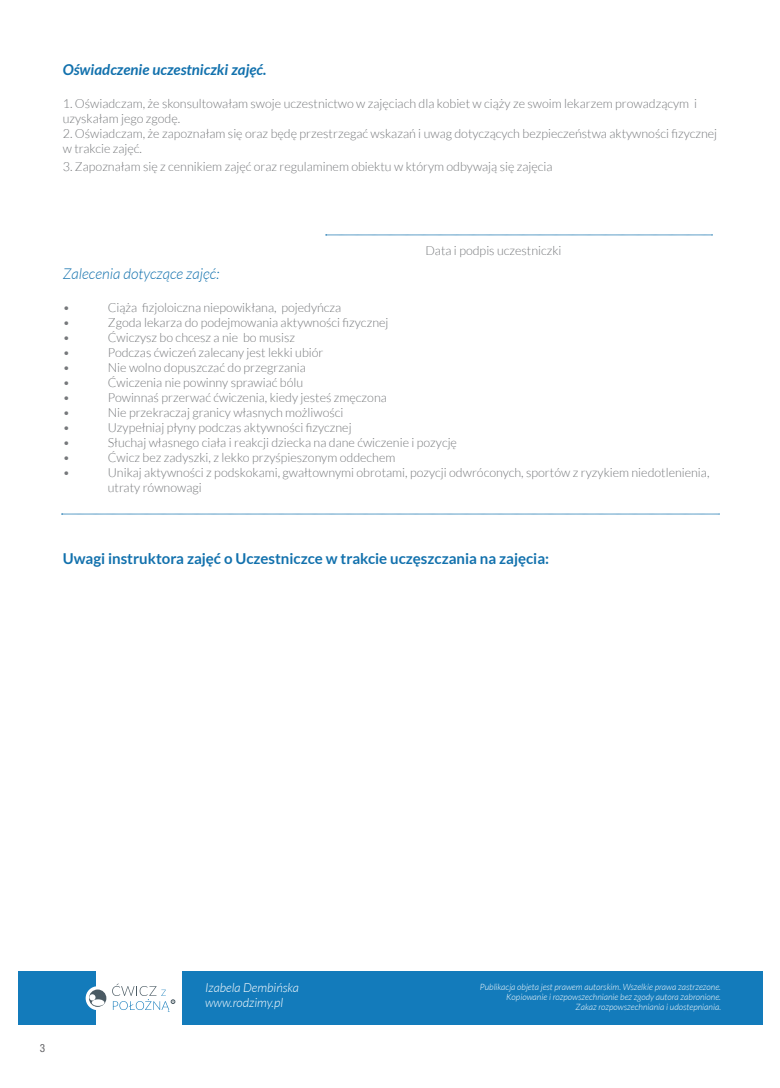
<style>
.page{position:relative;width:780px;height:1088px;background:#fff}
.page>*{position:absolute;margin:0;border:0;box-sizing:border-box;transform-origin:0 0}
.t1{font:700 15px "Lato";color:#1271ad}
.t2{font:italic 700 15px "Lato";color:#1271ad}
.t3{font:italic 300 15px "Lato";color:#1271ad}
.t4{font:300 12.5px/15px "Lato";color:#76787b}
.t5{font:italic 300 12.5px/15px "Lato";color:#fff}
.t6{font:condensed 11.25px "Helvetica Neue LT Pro";color:#636366}
.t7{font:italic 300 8.75px/10px "Lato";color:#fff;text-align:right}
</style>
<div class="page">
<div style="left:19px;top:971px;width:77px;height:54px;background:#137bbb"></div>
<div style="left:182px;top:971px;width:581px;height:54px;background:#137bbb"></div>
<div style="left:86px;top:986px;width:24px;height:24px;background:#fff;border-radius:50%"></div>
<svg style="left:89px;top:989px;width:17px;height:18px"></svg>
<svg style="left:89px;top:994px;width:6px;height:6px"></svg>
<div style="left:92px;top:999px;width:12px;height:7px;background:#fff;border-radius:50%"></div>
<svg style="left:112px;top:983px;width:63px;height:29px"></svg>
<svg style="left:325px;top:235px;width:387px;height:1px"></svg>
<svg style="left:61px;top:514px;width:658px;height:1px"></svg>
<p class="t2" style="left:63px;top:61px;width:205px">Oświadczenie uczestniczki zajęć.</p>
<p class="t4" style="left:63px;top:96px;width:635px">1. Oświadczam, że skonsultowałam swoje uczestnictwo w zajęciach dla kobiet w ciąży ze swoim lekarzem prowadzącym i uzyskałam jego zgodę.</p>
<p class="t4" style="left:63px;top:126px;width:656px">2. Oświadczam, że zapoznałam się oraz będę przestrzegać wskazań i uwag dotyczących bezpieczeństwa aktywności fizycznej w trakcie zajęć.</p>
<p class="t4" style="left:63px;top:159px;width:491px">3. Zapoznałam się z cennikiem zajęć oraz regulaminem obiektu w którym odbywają się zajęcia</p>
<p class="t4" style="left:425px;top:243px;width:138px">Data i podpis uczestniczki</p>
<p class="t3" style="left:63px;top:265px;width:158px">Zalecenia dotyczące zajęć:</p>
<p class="t4" style="left:63px;top:300px;width:9px">•</p>
<p class="t4" style="left:108px;top:300px;width:235px">Ciąża fizjoloiczna niepowikłana, pojedyńcza</p>
<p class="t4" style="left:63px;top:315px;width:9px">•</p>
<p class="t4" style="left:108px;top:315px;width:282px">Zgoda lekarza do podejmowania aktywności fizycznej</p>
<p class="t4" style="left:63px;top:330px;width:9px">•</p>
<p class="t4" style="left:108px;top:330px;width:189px">Ćwiczysz bo chcesz a nie bo musisz</p>
<p class="t4" style="left:63px;top:345px;width:9px">•</p>
<p class="t4" style="left:108px;top:345px;width:217px">Podczas ćwiczeń zalecany jest lekki ubiór</p>
<p class="t4" style="left:63px;top:360px;width:9px">•</p>
<p class="t4" style="left:108px;top:360px;width:200px">Nie wolno dopuszczać do przegrzania</p>
<p class="t4" style="left:63px;top:375px;width:9px">•</p>
<p class="t4" style="left:108px;top:375px;width:197px">Ćwiczenia nie powinny sprawiać bólu</p>
<p class="t4" style="left:63px;top:390px;width:9px">•</p>
<p class="t4" style="left:108px;top:390px;width:280px">Powinnaś przerwać ćwiczenia, kiedy jesteś zmęczona</p>
<p class="t4" style="left:63px;top:405px;width:9px">•</p>
<p class="t4" style="left:108px;top:405px;width:237px">Nie przekraczaj granicy własnych możliwości</p>
<p class="t4" style="left:63px;top:420px;width:9px">•</p>
<p class="t4" style="left:108px;top:420px;width:245px">Uzypełniaj płyny podczas aktywności fizycznej</p>
<p class="t4" style="left:63px;top:435px;width:9px">•</p>
<p class="t4" style="left:108px;top:435px;width:351px">Słuchaj własnego ciała i reakcji dziecka na dane ćwiczenie i pozycję</p>
<p class="t4" style="left:63px;top:450px;width:9px">•</p>
<p class="t4" style="left:108px;top:450px;width:289px">Ćwicz bez zadyszki, z lekko przyśpieszonym oddechem</p>
<p class="t4" style="left:63px;top:465px;width:9px">•</p>
<p class="t4" style="left:108px;top:465px;width:603px">Unikaj aktywności z podskokami, gwałtownymi obrotami, pozycji odwróconych, sportów z ryzykiem niedotlenienia, utraty równowagi</p>
<p class="t1" style="left:63px;top:550px;width:488px">Uwagi instruktora zajęć o Uczestniczce w trakcie uczęszczania na zajęcia:</p>
<p class="t6" style="left:40px;top:1041px;width:7px">3</p>
<p class="t5" style="left:205px;top:981px;width:95px">Izabela Dembińska www.rodzimy.pl</p>
<p class="t7" style="left:480px;top:982px;width:242px">Publikacja objeta jest prawem autorskim. Wszelkie prawa zastrzezone.<br>Kopiowanie i rozpowszechnianie bez zgody autora zabronione.<br>Zakaz rozpowszechniania i udostepniania.</p>
</div>
